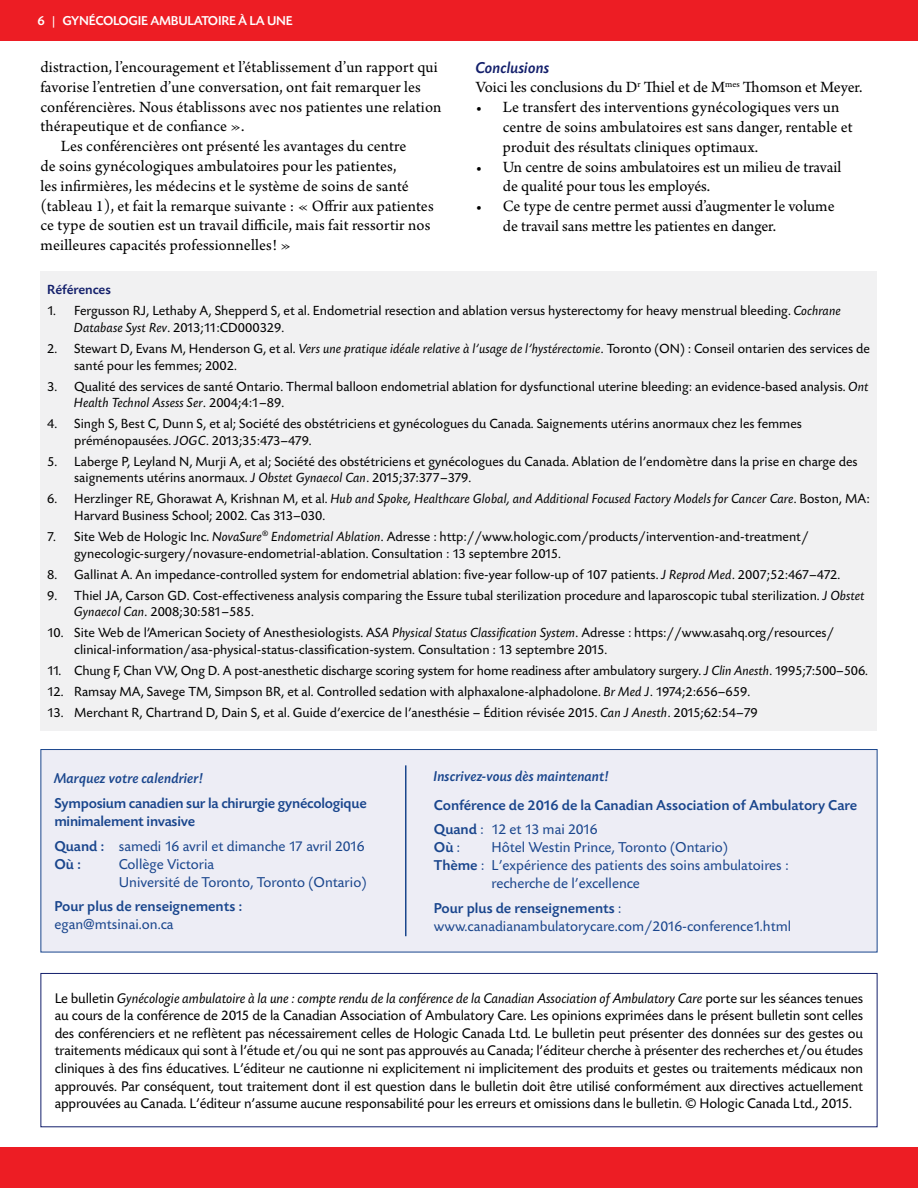
<style>
.page{position:relative;width:918px;height:1188px;background:#fff}
.page>*{position:absolute;margin:0;border:0;box-sizing:border-box;transform-origin:0 0}
.t1{font:16.5px/19.8px "Arno Pro";letter-spacing:.005em;color:#000}
.t2{font:16.5px "Today SB Med Ita";color:#131f6b}
.t3{font:15px/18px "Today SB";color:#1a468d}
.t4{font:500 15px/18px "Today SB";letter-spacing:-.015em;color:#1a468d}
.t5{font:15px "Today SB Med Ita";color:#1a468d}
.t6{font:14.7px/17.5px "Today SB";letter-spacing:-.01em;color:#000;text-align:justify}
.t7{font:13.8px/16.6px "Today SB";color:#000}
.t8{font:500 13.8px "Today SB";color:#131f6b}
.t9{font:500 13.5px "Today SB";letter-spacing:-.02em;color:#fff}
.s1{font-style:italic}
.s2{font-weight:500}
.s3{font-weight:400}
</style>
<div class="page">
<div style="left:40px;top:973px;width:838px;height:154px;border:1px solid #131f6b"></div>
<div style="left:0;top:0;width:918px;height:40px;background:#ed1d24"></div>
<div style="left:0;top:1148px;width:918px;height:40px;background:#ed1d24"></div>
<div style="left:40px;top:271px;width:838px;height:459px;background:#f1f1f2"></div>
<div style="left:40px;top:749px;width:838px;height:203px;background:#ededf5;border:1px solid #1a468d"></div>
<hr style="left:405px;top:765px;width:1px;height:171px;background:#1a468d">
<p class="t9" style="left:37px;top:14px;width:257px">6 | GYNÉCOLOGIE AMBULATOIRE À LA UNE</p>
<p class="t1" style="left:40px;top:58px;width:399px">distraction, l’encouragement et l’établissement d’un rapport qui</p>
<p class="t1" style="left:40px;top:78px;width:382px">favorise l’entretien d’une conversation, ont fait remarquer les</p>
<p class="t1" style="left:40px;top:98px;width:403px">conférencières. Nous établissons avec nos patientes une relation</p>
<p class="t1" style="left:40px;top:117px;width:206px">thérapeutique et de confiance ».</p>
<p class="t1" style="left:61px;top:137px;width:347px">Les conférencières ont présenté les avantages du centre</p>
<p class="t1" style="left:40px;top:157px;width:357px">de soins gynécologiques ambulatoires pour les patientes,</p>
<p class="t1" style="left:40px;top:177px;width:370px">les infirmières, les médecins et le système de soins de santé</p>
<p class="t1" style="left:40px;top:197px;width:395px">(tableau 1), et fait la remarque suivante : « Offrir aux patientes</p>
<p class="t1" style="left:40px;top:216px;width:391px">ce type de soutien est un travail difficile, mais fait ressortir nos</p>
<p class="t1" style="left:40px;top:236px;width:252px">meilleures capacités professionnelles! »</p>
<p class="t2" style="left:476px;top:59px;width:76px">Conclusions</p>
<p class="t1" style="left:476px;top:79px;width:388px">Voici les conclusions du D<sup>r</sup> Thiel et de M<sup>mes</sup> Thomson et Meyer.</p>
<p class="t1" style="left:503px;top:98px;width:351px;text-indent:-27px">• Le transfert des interventions gynécologiques vers un centre de soins ambulatoires est sans danger, rentable et produit des résultats cliniques optimaux.</p>
<p class="t1" style="left:503px;top:158px;width:340px;text-indent:-27px">• Un centre de soins ambulatoires est un milieu de travail de qualité pour tous les employés.</p>
<p class="t1" style="left:503px;top:197px;width:333px;text-indent:-27px">• Ce type de centre permet aussi d’augmenter le volume de travail sans mettre les patientes en danger.</p>
<p class="t8" style="left:47px;top:283px;width:65px">Références</p>
<p class="t7" style="left:74px;top:303px;width:769px;text-indent:-27px">1. Fergusson RJ, Lethaby A, Shepperd S, et al. Endometrial resection and ablation versus hysterectomy for heavy menstrual bleeding. <span class="s1">Cochrane<br>Database Syst Rev</span>. 2013;11:CD000329.</p>
<p class="t7" style="left:74px;top:341px;width:797px;text-indent:-27px">2. Stewart D, Evans M, Henderson G, et al. <span class="s1">Vers une pratique idéale relative à l’usage de l’hystérectomie</span>. Toronto (ON) : Conseil ontarien des services de santé pour les femmes; 2002.</p>
<p class="t7" style="left:74px;top:378px;width:796px;text-indent:-27px">3. Qualité des services de santé Ontario. Thermal balloon endometrial ablation for dysfunctional uterine bleeding: an evidence-based analysis. <span class="s1">Ont<br>Health Technol Assess Ser</span>. 2004;4:1–89.</p>
<p class="t7" style="left:74px;top:416px;width:729px;text-indent:-27px">4. Singh S, Best C, Dunn S, et al; Société des obstétriciens et gynécologues du Canada. Saignements utérins anormaux chez les femmes préménopausées. <span class="s1">JOGC</span>. 2013;35:473–479.</p>
<p class="t7" style="left:74px;top:454px;width:785px;text-indent:-27px">5. Laberge P, Leyland N, Murji A, et al; Société des obstétriciens et gynécologues du Canada. Ablation de l’endomètre dans la prise en charge des saignements utérins anormaux. <span class="s1">J Obstet Gynaecol Can</span>. 2015;37:377–379.</p>
<p class="t7" style="left:74px;top:491px;width:797px;text-indent:-27px">6. Herzlinger RE, Ghorawat A, Krishnan M, et al. <span class="s1">Hub and Spoke, Healthcare Global, and Additional Focused Factory Models for Cancer Care</span>. Boston, MA:<br>Harvard Business School; 2002. Cas 313–030.</p>
<p class="t7" style="left:74px;top:529px;width:736px;text-indent:-27px">7. Site Web de Hologic Inc. <span class="s1">NovaSure</span><sup>®</sup> <span class="s1">Endometrial Ablation</span>. Adresse : http://www.hologic.com/products/intervention-and-treatment/ gynecologic-surgery/novasure-endometrial-ablation. Consultation : 13 septembre 2015.</p>
<p class="t7" style="left:47px;top:566px;width:794px">8. Gallinat A. An impedance-controlled system for endometrial ablation: five-year follow-up of 107 patients. <span class="s1">J Reprod Med</span>. 2007;52:467–472.</p>
<p class="t7" style="left:74px;top:587px;width:792px;text-indent:-27px">9. Thiel JA, Carson GD. Cost-effectiveness analysis comparing the Essure tubal sterilization procedure and laparoscopic tubal sterilization. <span class="s1">J Obstet<br>Gynaecol Can</span>. 2008;30:581–585.</p>
<p class="t7" style="left:74px;top:625px;width:762px;text-indent:-27px">10. Site Web de l’American Society of Anesthesiologists. A<span class="s1">SA Physical Status Classification System</span>. Adresse : https://www.asahq.org/resources/ clinical-information/asa-physical-status-classification-system. Consultation : 13 septembre 2015.</p>
<p class="t7" style="left:47px;top:663px;width:822px">11. Chung F, Chan VW, Ong D. A post-anesthetic discharge scoring system for home readiness after ambulatory surgery. <span class="s1">J Clin Anesth</span>. 1995;7:500–506.</p>
<p class="t7" style="left:47px;top:684px;width:704px">12. Ramsay MA, Savege TM, Simpson BR, et al. Controlled sedation with alphaxalone-alphadolone. <span class="s1">Br Med J</span>. 1974;2:656–659.</p>
<p class="t7" style="left:47px;top:705px;width:712px">13. Merchant R, Chartrand D, Dain S, et al. Guide d’exercice de l’anesthésie – Édition révisée 2015. <span class="s1">Can J Anesth</span>. 2015;62:54–79</p>
<p class="t5" style="left:54px;top:770px;width:150px">Marquez votre calendrier!</p>
<p class="t4" style="left:54px;top:795px;width:314px">Symposium canadien sur la chirurgie gynécologique minimalement invasive</p>
<p class="t3" style="left:54px;top:837px;width:312px"><span class="s2">Quand :</span> samedi 16 avril et dimanche 17 avril 2016<br><span class="s2">Où :</span></p>
<p class="t3" style="left:119px;top:855px;width:249px">Collège Victoria<br>Université de Toronto, Toronto (Ontario)</p>
<p class="t4" style="left:54px;top:898px;width:189px">Pour plus de renseignements :</p>
<p class="t3" style="left:54px;top:916px;width:121px">egan@mtsinai.on.ca</p>
<p class="t5" style="left:434px;top:769px;width:177px">Inscrivez-vous dès maintenant!</p>
<p class="t4" style="left:434px;top:793px;width:425px;line-height:24.8px">Conférence de 2016 de la Canadian Association of Ambulatory Care<br>Quand <span class="s3">: 12 et 13 mai 2016</span></p>
<p class="t4" style="left:434px;top:839px;width:28px">Où <span class="s3">:</span></p>
<p class="t3" style="left:492px;top:839px;width:238px">Hôtel Westin Prince, Toronto (Ontario)</p>
<p class="t3" style="left:434px;top:857px;width:356px"><span class="s2">Thème</span> : L’expérience des patients des soins ambulatoires :</p>
<p class="t3" style="left:492px;top:875px;width:150px">recherche de l’excellence</p>
<p class="t3" style="left:434px;top:900px;width:359px"><span class="s2">Pour plus de renseignements</span> : www.canadianambulatorycare.com/2016-conference1.html</p>
<p class="t6" style="left:55px;top:990px;width:810px">Le bulletin <span class="s1">Gynécologie ambulatoire à la une : compte rendu de la conférence de la Canadian Association of Ambulatory Care</span> porte sur les séances tenues au cours de la conférence de 2015 de la Canadian Association of Ambulatory Care. Les opinions exprimées dans le présent bulletin sont celles des conférenciers et ne reflètent pas nécessairement celles de Hologic Canada Ltd. Le bulletin peut présenter des données sur des gestes ou traitements médicaux qui sont à l’étude et/ou qui ne sont pas approuvés au Canada; l’éditeur cherche à présenter des recherches et/ou études cliniques à des fins éducatives. L’éditeur ne cautionne ni explicitement ni implicitement des produits et gestes ou traitements médicaux non approuvés. Par conséquent, tout traitement dont il est question dans le bulletin doit être utilisé conformément aux directives actuellement approuvées au Canada. L’éditeur n’assume aucune responsabilité pour les erreurs et omissions dans le bulletin. © Hologic Canada Ltd., 2015.</p>
</div>
